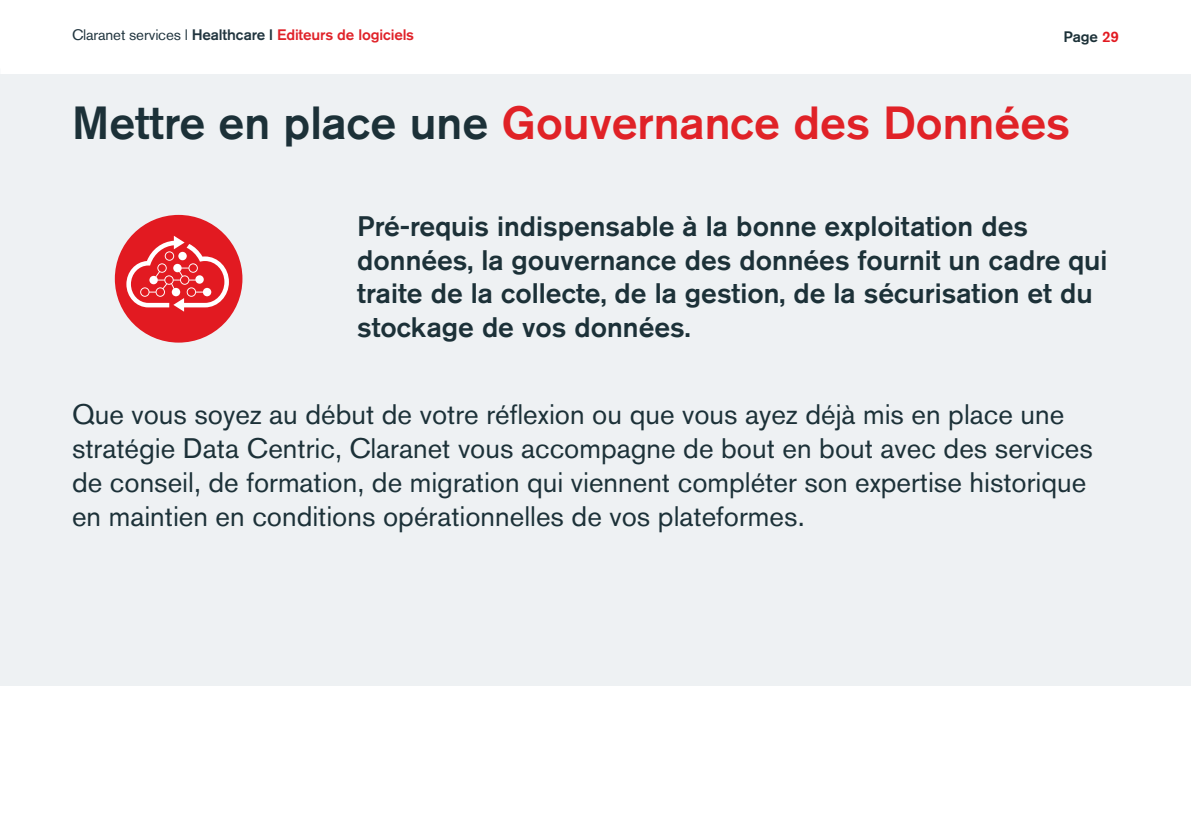
<style>
.page{position:relative;width:1191px;height:840px;background:#fff}
.page>*{position:absolute;margin:0;border:0;box-sizing:border-box;transform-origin:0 0}
.t1{font:500 46px "Akzidenz Grotesk BQ";color:#e02227}
.t2{font:28px/34px "Akzidenz Grotesk BQ";color:#1c3138}
.t3{font:500 28px/33.6px "Akzidenz Grotesk BQ";color:#1c3138}
.t4{font:500 15px "Akzidenz Grotesk BQ";letter-spacing:-.01em;color:#e02229}
.t5{font:500 15px "Akzidenz Grotesk BQ";letter-spacing:-.01em;color:#1c3138}
.s1{font-weight:400;color:#21353f}
.s2{color:#21353f}
.s3{color:#e21a21}
.s4{color:#1c3138}
</style>
<div class="page">
<div style="left:0;top:75px;width:1191px;height:610px;background:#eef1f3"></div>
<div style="left:115px;top:215px;width:127px;height:127px;background:#e21a21;border-radius:50%"></div>
<svg style="left:126px;top:235px;width:103px;height:76px"></svg>
<p class="t4" style="left:72px;top:26px;width:344px"><span class="s1">Claranet services l</span> <span class="s2">Healthcare l</span> Editeurs de logiciels</p>
<p class="t5" style="left:1063px;top:28px;width:57px">Page <span class="s3">29</span></p>
<p class="t1" style="left:72px;top:95px;width:999px"><span class="s4">Mettre en place une</span> Gouvernance des Données</p>
<p class="t3" style="left:357px;top:208px;width:751px">Pré-requis indispensable à la bonne exploitation des données, la gouvernance des données fournit un cadre qui traite de la collecte, de la gestion, de la sécurisation et du stockage de vos données.</p>
<p class="t2" style="left:72px;top:397px;width:1022px">Que vous soyez au début de votre réflexion ou que vous ayez déjà mis en place une stratégie Data Centric, Claranet vous accompagne de bout en bout avec des services de conseil, de formation, de migration qui viennent compléter son expertise historique en maintien en conditions opérationnelles de vos plateformes.</p>
</div>
